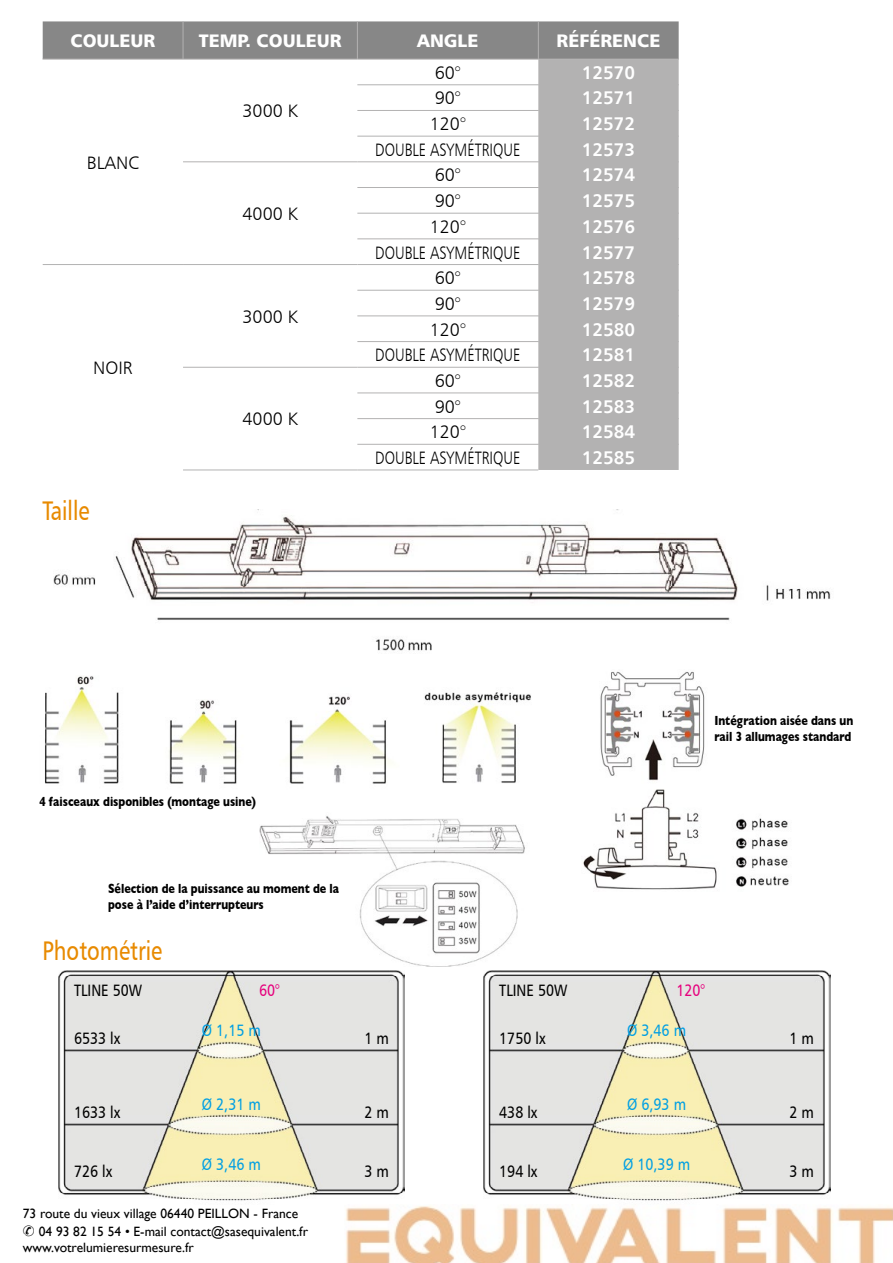
<style>
.page{position:relative;width:893px;height:1263px;background:#fff}
.page>*{position:absolute;margin:0;border:0;box-sizing:border-box;transform-origin:0 0}
.t1{font:27px "Humanist 777 BT Roman B";color:#e88a00;scale:.8 1}
.t2{font:18px "Humanist 777 BT Bold B";color:#fff}
.t3{font:18px "Humanist 777 BT Light B";color:#000}
.t4{font:18px "Humanist 777 BT Light B";color:#000;scale:.8 1}
.t5{font:18px "Humanist 777 BT Black B";color:#fff}
.t6{font:18px "Humanist 777 BT Black B";color:#fff}
.t7{font:16.5px "Humanist 777 BT Roman B";color:#000;scale:.85 1}
.t8{font:16.5px "Humanist 777 BT Roman B";color:#009fe3;scale:.85 1}
.t9{font:16.5px "Humanist 777 BT Roman B";color:#e6007d;scale:.85 1}
.t10{font:700 13.5px/16.2px "Gill Sans";color:#000;scale:.8 1}
.t11{font:13.5px/18px "Gill Sans";color:#000}
</style>
<div class="page">
<div style="left:43px;top:21px;width:636px;height:38px;background:#878787"></div>
<div style="left:538px;top:60px;width:141px;height:410px;background:#b3b2b2"></div>
<hr style="left:183px;top:22px;width:1px;height:37px;background:#b3b2b2">
<hr style="left:357px;top:22px;width:1px;height:37px;background:#b3b2b2">
<hr style="left:538px;top:22px;width:1px;height:37px;background:#b3b2b2">
<hr style="left:43px;top:59px;width:140px;height:1px;background:#b3b2b2">
<hr style="left:183px;top:59px;width:174px;height:1px;background:#b3b2b2">
<hr style="left:357px;top:59px;width:181px;height:1px;background:#b3b2b2">
<hr style="left:538px;top:59px;width:141px;height:1px;background:#b3b2b2">
<hr style="left:357px;top:85px;width:181px;height:1px;background:#b3b2b2">
<hr style="left:538px;top:85px;width:141px;height:1px;background:#b3b2b2">
<hr style="left:357px;top:110px;width:181px;height:1px;background:#b3b2b2">
<hr style="left:538px;top:110px;width:141px;height:1px;background:#b3b2b2">
<hr style="left:357px;top:136px;width:181px;height:1px;background:#b3b2b2">
<hr style="left:538px;top:136px;width:141px;height:1px;background:#b3b2b2">
<hr style="left:183px;top:162px;width:174px;height:1px;background:#b3b2b2">
<hr style="left:357px;top:162px;width:181px;height:1px;background:#b3b2b2">
<hr style="left:538px;top:162px;width:141px;height:1px;background:#b3b2b2">
<hr style="left:357px;top:187px;width:181px;height:1px;background:#b3b2b2">
<hr style="left:538px;top:187px;width:141px;height:1px;background:#b3b2b2">
<hr style="left:357px;top:213px;width:181px;height:1px;background:#b3b2b2">
<hr style="left:538px;top:213px;width:141px;height:1px;background:#b3b2b2">
<hr style="left:357px;top:239px;width:181px;height:1px;background:#b3b2b2">
<hr style="left:538px;top:239px;width:141px;height:1px;background:#b3b2b2">
<hr style="left:357px;top:264px;width:181px;height:1px;background:#b3b2b2">
<hr style="left:357px;top:290px;width:181px;height:1px;background:#b3b2b2">
<hr style="left:357px;top:316px;width:181px;height:1px;background:#b3b2b2">
<hr style="left:357px;top:341px;width:181px;height:1px;background:#b3b2b2">
<hr style="left:357px;top:367px;width:181px;height:1px;background:#b3b2b2">
<hr style="left:357px;top:393px;width:181px;height:1px;background:#b3b2b2">
<hr style="left:357px;top:418px;width:181px;height:1px;background:#b3b2b2">
<hr style="left:43px;top:264px;width:140px;height:1px;background:#b3b2b2">
<hr style="left:183px;top:264px;width:174px;height:1px;background:#b3b2b2">
<hr style="left:538px;top:264px;width:141px;height:1px;background:#b3b2b2">
<hr style="left:538px;top:290px;width:141px;height:1px;background:#b3b2b2">
<hr style="left:538px;top:316px;width:141px;height:1px;background:#b3b2b2">
<hr style="left:538px;top:341px;width:141px;height:1px;background:#b3b2b2">
<hr style="left:183px;top:367px;width:174px;height:1px;background:#b3b2b2">
<hr style="left:538px;top:367px;width:141px;height:1px;background:#b3b2b2">
<hr style="left:538px;top:393px;width:141px;height:1px;background:#b3b2b2">
<hr style="left:538px;top:418px;width:141px;height:1px;background:#b3b2b2">
<hr style="left:538px;top:444px;width:141px;height:1px;background:#b3b2b2">
<hr style="left:183px;top:470px;width:174px;height:1px;background:#b3b2b2">
<hr style="left:357px;top:444px;width:181px;height:1px;background:#b3b2b2">
<hr style="left:357px;top:470px;width:181px;height:1px;background:#b3b2b2">
<img style="left:583px;top:671px;width:206px;height:219px">
<img style="left:259px;top:816px;width:266px;height:151px">
<img style="left:45px;top:676px;width:486px;height:108px">
<img style="left:59px;top:971px;width:346px;height:230px">
<img style="left:484px;top:971px;width:346px;height:230px">
<img style="left:345px;top:1206px;width:548px;height:57px">
<img style="left:54px;top:510px;width:777px;height:141px">
<h2 class="t5" style="left:70px;top:29px;width:86px">COULEUR</h2>
<h2 class="t5" style="left:199px;top:29px;width:144px">TEMP. COULEUR</h2>
<h2 class="t6" style="left:417px;top:29px;width:63px">ANGLE</h2>
<h2 class="t5" style="left:557px;top:29px;width:105px">RÉFÉRENCE</h2>
<h2 class="t3" style="left:87px;top:151px;width:53px">BLANC</h2>
<h2 class="t3" style="left:93px;top:357px;width:41px">NOIR</h2>
<h1 class="t1" style="left:43px;top:494px;width:60px">Taille</h1>
<h2 class="t3" style="left:243px;top:100px;width:57px">3000 K</h2>
<h2 class="t3" style="left:242px;top:203px;width:57px">4000 K</h2>
<h2 class="t3" style="left:243px;top:305px;width:57px">3000 K</h2>
<h2 class="t3" style="left:242px;top:408px;width:57px">4000 K</h2>
<h2 class="t3" style="left:435px;top:61px;width:28px">60°</h2>
<h2 class="t2" style="left:582px;top:61px;width:55px">12570</h2>
<h2 class="t3" style="left:435px;top:87px;width:28px">90°</h2>
<h2 class="t2" style="left:582px;top:87px;width:55px">12571</h2>
<h2 class="t3" style="left:430px;top:113px;width:38px">120°</h2>
<h2 class="t2" style="left:582px;top:112px;width:55px">12572</h2>
<h2 class="t4" style="left:375px;top:138px;width:183px">DOUBLE ASYMÉTRIQUE</h2>
<h2 class="t2" style="left:582px;top:138px;width:55px">12573</h2>
<h2 class="t3" style="left:435px;top:164px;width:28px">60°</h2>
<h2 class="t2" style="left:582px;top:164px;width:55px">12574</h2>
<h2 class="t3" style="left:435px;top:190px;width:28px">90°</h2>
<h2 class="t2" style="left:582px;top:190px;width:55px">12575</h2>
<h2 class="t3" style="left:430px;top:215px;width:38px">120°</h2>
<h2 class="t2" style="left:582px;top:215px;width:55px">12576</h2>
<h2 class="t4" style="left:375px;top:241px;width:183px">DOUBLE ASYMÉTRIQUE</h2>
<h2 class="t2" style="left:582px;top:241px;width:55px">12577</h2>
<h2 class="t3" style="left:435px;top:267px;width:28px">60°</h2>
<h2 class="t2" style="left:582px;top:267px;width:55px">12578</h2>
<h2 class="t3" style="left:435px;top:293px;width:28px">90°</h2>
<h2 class="t2" style="left:582px;top:292px;width:55px">12579</h2>
<h2 class="t3" style="left:430px;top:318px;width:38px">120°</h2>
<h2 class="t2" style="left:582px;top:318px;width:55px">12580</h2>
<h2 class="t4" style="left:375px;top:344px;width:183px">DOUBLE ASYMÉTRIQUE</h2>
<h2 class="t2" style="left:582px;top:344px;width:55px">12581</h2>
<h2 class="t3" style="left:435px;top:370px;width:28px">60°</h2>
<h2 class="t2" style="left:582px;top:369px;width:55px">12582</h2>
<h2 class="t3" style="left:435px;top:395px;width:28px">90°</h2>
<h2 class="t2" style="left:582px;top:395px;width:55px">12583</h2>
<h2 class="t3" style="left:430px;top:421px;width:38px">120°</h2>
<h2 class="t2" style="left:582px;top:421px;width:55px">12584</h2>
<h2 class="t4" style="left:375px;top:447px;width:183px">DOUBLE ASYMÉTRIQUE</h2>
<h2 class="t2" style="left:582px;top:446px;width:55px">12585</h2>
<p class="t10" style="left:39px;top:793px;width:272px">4 faisceaux disponibles (montage usine)</p>
<p class="t10" style="left:108px;top:880px;width:290px">Sélection de la puissance au moment de la pose à l’aide d’interrupteurs</p>
<p class="t10" style="left:714px;top:712px;width:175px">Intégration aisée dans un rail 3 allumages standard</p>
<h1 class="t1" style="left:43px;top:934px;width:151px">Photométrie</h1>
<p class="t7" style="left:74px;top:980px;width:82px">TLINE 50W</p>
<p class="t9" style="left:259px;top:980px;width:26px">60°</p>
<p class="t7" style="left:74px;top:1028px;width:56px">6533 lx</p>
<p class="t8" style="left:202px;top:1020px;width:71px">Ø 1,15 m</p>
<p class="t7" style="left:364px;top:1028px;width:30px">1 m</p>
<p class="t7" style="left:74px;top:1102px;width:56px">1633 lx</p>
<p class="t8" style="left:202px;top:1094px;width:71px">Ø 2,31 m</p>
<p class="t7" style="left:364px;top:1102px;width:30px">2 m</p>
<p class="t7" style="left:74px;top:1161px;width:46px">726 lx</p>
<p class="t8" style="left:202px;top:1154px;width:71px">Ø 3,46 m</p>
<p class="t7" style="left:364px;top:1161px;width:30px">3 m</p>
<p class="t11" style="left:23px;top:1204px;width:287px">73 route du vieux village 06440 PEILLON - France ✆ 04 93 82 15 54 • E-mail contact@sasequivalent.fr</p>
<p class="t11" style="left:23px;top:1238px;width:173px">www.votrelumieresurmesure.fr</p>
<p class="t7" style="left:499px;top:980px;width:82px">TLINE 50W</p>
<p class="t9" style="left:676px;top:980px;width:35px">120°</p>
<p class="t7" style="left:499px;top:1028px;width:56px">1750 lx</p>
<p class="t8" style="left:627px;top:1020px;width:71px">Ø 3,46 m</p>
<p class="t7" style="left:790px;top:1028px;width:30px">1 m</p>
<p class="t7" style="left:499px;top:1102px;width:46px">438 lx</p>
<p class="t8" style="left:627px;top:1094px;width:71px">Ø 6,93 m</p>
<p class="t7" style="left:790px;top:1102px;width:30px">2 m</p>
<p class="t7" style="left:499px;top:1161px;width:46px">194 lx</p>
<p class="t8" style="left:623px;top:1154px;width:80px">Ø 10,39 m</p>
<p class="t7" style="left:790px;top:1161px;width:30px">3 m</p>
</div>
